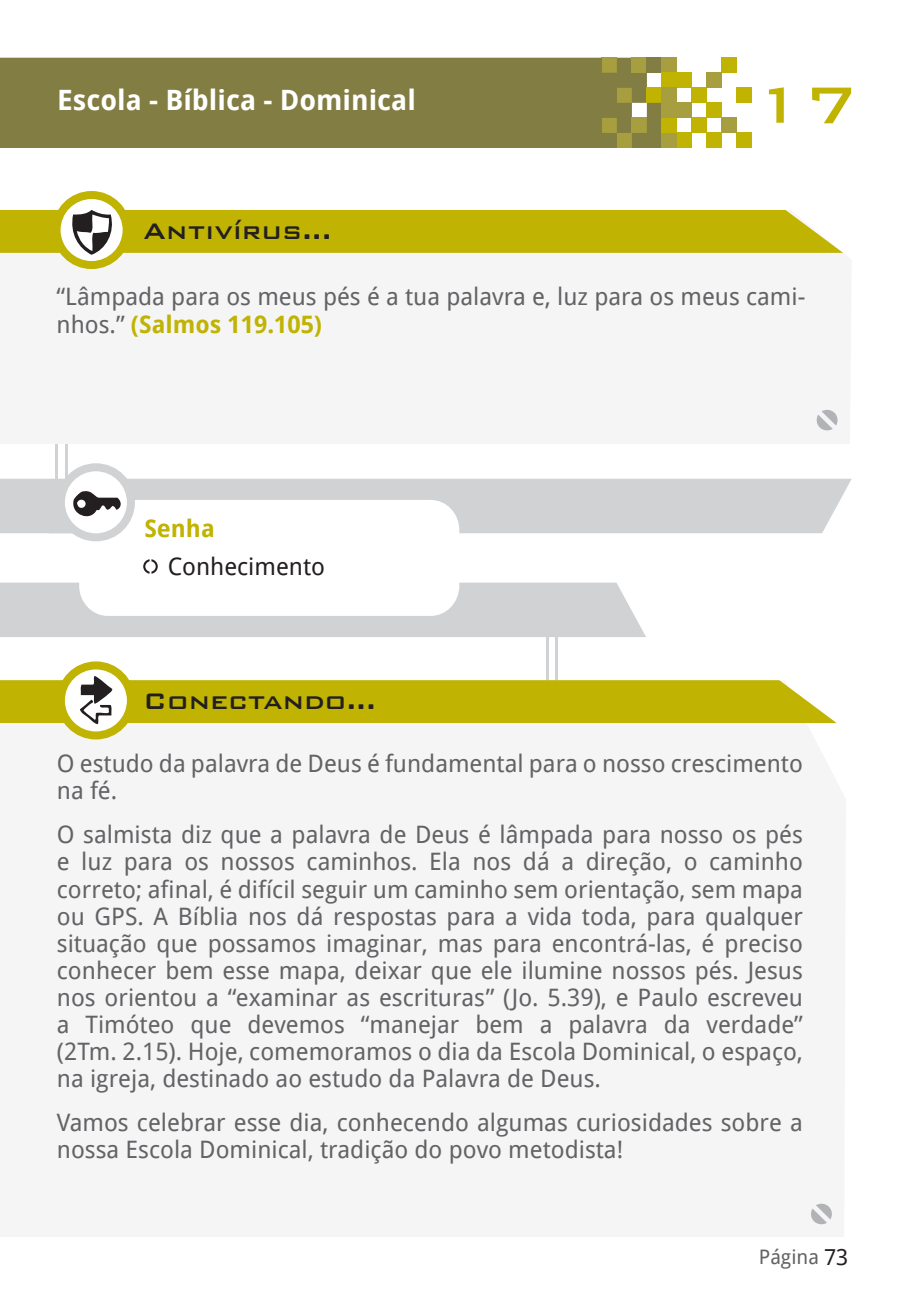
<style>
.page{position:relative;width:907px;height:1304px;background:#fff}
.page>*{position:absolute;margin:0;border:0;box-sizing:border-box;transform-origin:0 0}
.t1{font:500 68px "Bank Gothic BT";color:#c0b301}
.t2{font:500 30px "Bank Gothic BT";color:#231f20}
.t3{font:700 28px "Droid Sans";color:#fff}
.t4{font:24px/27px "Droid Sans";color:#636366}
.t5{font:700 24px "Droid Sans";color:#c0b301}
.t6{font:24px "Droid Sans";color:#231f20}
.t7{font:20px "Droid Sans";color:#636366}
.s1{font-weight:700;color:#c0b301}
.s2{font-size:22px;color:#231f20}
</style>
<div class="page">
<div style="left:0;top:58px;width:646px;height:90px;background:#827d42"></div>
<div style="left:736px;top:88px;width:15px;height:15px;background:#c0b301"></div>
<div style="left:736px;top:133px;width:15px;height:15px;background:#c0b301"></div>
<div style="left:721px;top:58px;width:15px;height:15px;background:#c0b301"></div>
<div style="left:721px;top:118px;width:15px;height:15px;background:#a69e3f"></div>
<div style="left:691px;top:88px;width:15px;height:15px;background:#c0b301"></div>
<div style="left:691px;top:118px;width:15px;height:15px;background:#c0b301"></div>
<div style="left:706px;top:73px;width:15px;height:15px;background:#a69e3f"></div>
<div style="left:706px;top:133px;width:15px;height:15px;background:#c0b301"></div>
<div style="left:706px;top:103px;width:15px;height:15px;background:#c0b301"></div>
<div style="left:631px;top:58px;width:15px;height:15px;background:#a69e3f"></div>
<div style="left:646px;top:58px;width:15px;height:15px;background:#827d42"></div>
<div style="left:646px;top:88px;width:15px;height:15px;background:#c0b301"></div>
<svg style="left:631px;top:103px;width:30px;height:45px"></svg>
<div style="left:676px;top:73px;width:15px;height:15px;background:#c0b301"></div>
<div style="left:676px;top:133px;width:15px;height:15px;background:#c0b301"></div>
<div style="left:676px;top:103px;width:15px;height:15px;background:#a69e3f"></div>
<div style="left:661px;top:58px;width:15px;height:15px;background:#a69e3f"></div>
<div style="left:661px;top:73px;width:15px;height:15px;background:#c0b301"></div>
<div style="left:661px;top:88px;width:15px;height:15px;background:#a69e3f"></div>
<div style="left:661px;top:133px;width:15px;height:15px;background:#a69e3f"></div>
<div style="left:661px;top:118px;width:15px;height:15px;background:#c0b301"></div>
<div style="left:661px;top:103px;width:15px;height:15px;background:#a69e3f"></div>
<div style="left:49px;top:507px;width:26px;height:27px;background:#e9eaeb"></div>
<hr style="left:65px;top:366px;width:2px;height:157px;background:#d1d2d4">
<hr style="left:55px;top:366px;width:3px;height:157px;background:#d1d2d4">
<svg style="left:61px;top:467px;width:70px;height:70px"></svg>
<div style="left:57px;top:463px;width:78px;height:78px;border:8px solid #d1d2d4;border-radius:50%"></div>
<svg style="left:0;top:478px;width:851px;height:55px"></svg>
<hr style="left:555px;top:615px;width:2px;height:113px;background:#d1d2d4">
<hr style="left:545px;top:615px;width:3px;height:113px;background:#d1d2d4">
<svg style="left:0;top:582px;width:645px;height:55px"></svg>
<svg style="left:810px;top:1203px;width:22px;height:21px"></svg>
<svg style="left:61px;top:665px;width:70px;height:70px"></svg>
<div style="left:57px;top:661px;width:78px;height:78px;border:8px solid #c0b301;border-radius:50%"></div>
<svg style="left:0;top:675px;width:836px;height:49px"></svg>
<svg style="left:143px;top:559px;width:15px;height:14px"></svg>
<svg style="left:816px;top:409px;width:22px;height:22px"></svg>
<svg style="left:57px;top:195px;width:70px;height:70px"></svg>
<div style="left:53px;top:191px;width:78px;height:78px;border:8px solid #c0b301;border-radius:50%"></div>
<svg style="left:0;top:210px;width:842px;height:45px;background:#c3b81f"></svg>
<p class="t3" style="left:57px;top:80px;width:360px">Escola - Bíblica - Dominical</p>
<h1 class="t1" style="left:751px;top:67px;width:107px">17</h1>
<p class="t2" style="left:143px;top:215px;width:190px">Antivírus...</p>
<p class="t4" style="left:57px;top:281px;width:750px;line-height:28px">“Lâmpada para os meus pés é a tua palavra e, luz para os meus cami&shy;nhos.” <span class="s1">(Salmos 119.105)</span></p>
<p class="t4" style="left:65px;top:282px;width:762px">Pois tu o quanto, outrora, foi escrito para o nosso ensino foi escrito...”</p>
<p class="t5" style="left:57px;top:308px;width:191px">(Romanos 15:4a)</p>
<p class="t5" style="left:144px;top:511px;width:72px">Senha</p>
<p class="t6" style="left:168px;top:549px;width:159px">Conhecimento</p>
<p class="t2" style="left:143px;top:684px;width:234px">Conectando...</p>
<p class="t4" style="left:57px;top:749px;width:747px">O estudo da palavra de Deus é fundamental para o nosso crescimento na fé.</p>
<p class="t4" style="left:57px;top:820px;width:747px;text-align:justify">O salmista diz que a palavra de Deus é lâmpada para nosso os pés e luz para os nossos caminhos. Ela nos dá a direção, o caminho correto; afinal, é difícil seguir um caminho sem orientação, sem mapa ou GPS. A Bíblia nos dá respostas para a vida toda, para qualquer situação que possamos imaginar, mas para encontrá-las, é preciso conhecer bem esse mapa, deixar que ele ilumine nossos pés. Jesus nos orientou a “examinar as escrituras” (Jo. 5.39), e Paulo escreveu a Timóteo que devemos “manejar bem a palavra da verdade” (2Tm. 2.15). Hoje, comemoramos o dia da Escola Dominical, o espaço, na igreja, destinado ao estudo da Palavra de Deus.</p>
<p class="t4" style="left:57px;top:1107px;width:747px">Vamos celebrar esse dia, conhecendo algumas curiosidades sobre a nossa Escola Dominical, tradição do povo metodista!</p>
<p class="t7" style="left:758px;top:1242px;width:91px">Página <span class="s2">73</span></p>
</div>
